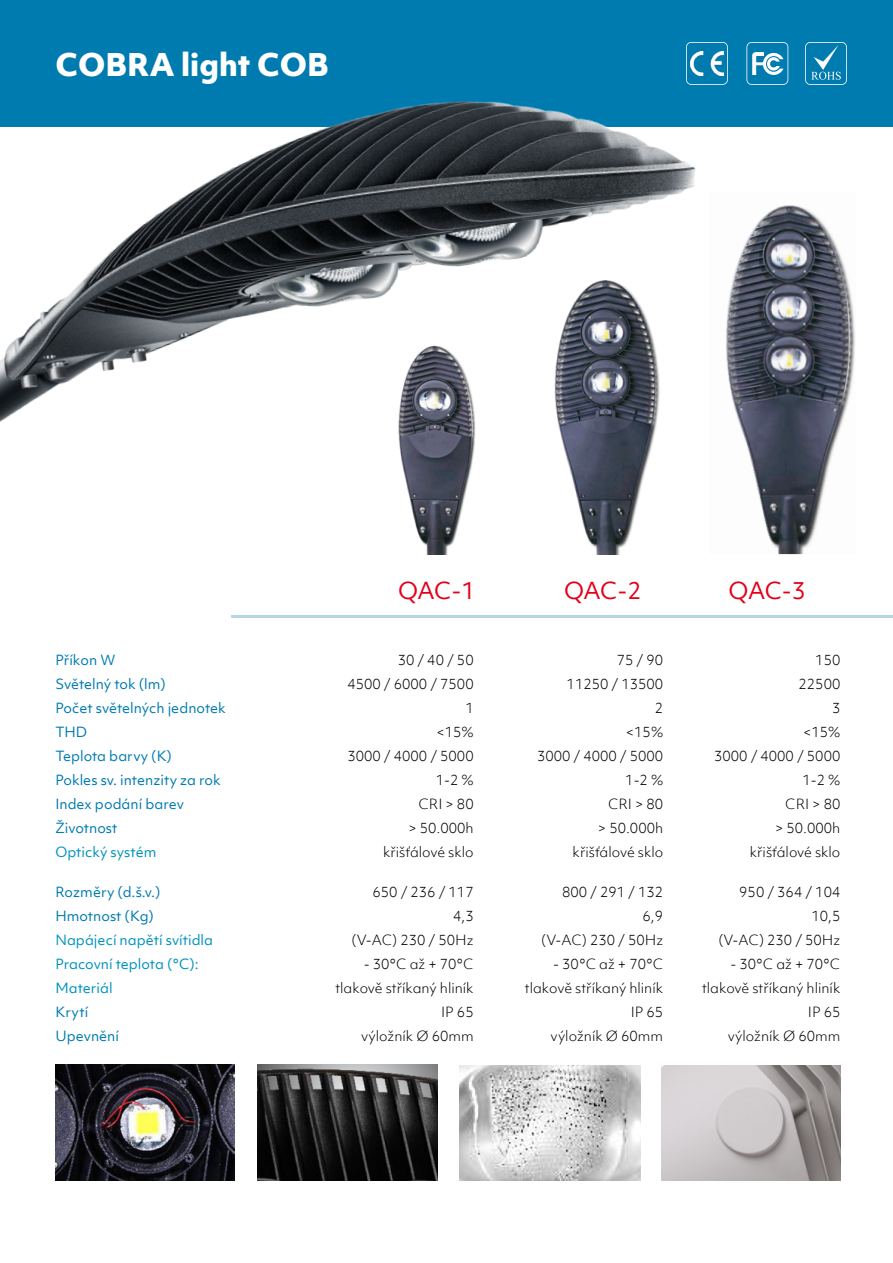
<style>
.page{position:relative;width:893px;height:1263px;background:#fff}
.page>*{position:absolute;margin:0;border:0;box-sizing:border-box;transform-origin:0 0}
.t1{font:800 30px "Objektiv Mk 1";color:#fff}
.t2{font:22.5px "Objektiv Mk 1";letter-spacing:-.025em;color:#e2001a}
.t3{font:300 13.5px/24px "Objektiv Mk 1";color:#000;text-align:right}
.t4{font:13.5px/24px "Objektiv Mk 1";color:#007bb0}
.t5{font:13.5px/24px "Objektiv Mk 1";color:#0092be}
</style>
<div class="page">
<hr style="left:231px;top:616px;width:662px;height:2px;background:#007bb0">
<div style="left:0;top:0;width:893px;height:126px;background:#007bb0"></div>
<img style="left:0;top:101px;width:725px;height:454px">
<img style="left:376px;top:339px;width:103px;height:215px">
<img style="left:553px;top:264px;width:108px;height:290px">
<img style="left:661px;top:1065px;width:179px;height:115px">
<svg style="left:805px;top:42px;width:42px;height:43px"></svg>
<svg style="left:746px;top:42px;width:42px;height:43px"></svg>
<svg style="left:686px;top:42px;width:42px;height:43px"></svg>
<img style="left:690px;top:52px;width:33px;height:23px">
<img style="left:709px;top:192px;width:146px;height:362px">
<img style="left:55px;top:1064px;width:179px;height:116px">
<img style="left:258px;top:1064px;width:179px;height:116px">
<img style="left:460px;top:1065px;width:180px;height:115px">
<h1 class="t1" style="left:55px;top:43px;width:275px">COBRA light COB</h1>
<p class="t4" style="left:55px;top:648px;width:172px">Příkon W<br>Světelný tok (lm)<br>Počet světelných jednotek<br>THD<br>Teplota barvy (K)<br>Pokles sv. intenzity za rok<br>Index podání barev<br>Životnost</p>
<p class="t5" style="left:55px;top:840px;width:102px">Optický systém</p>
<p class="t4" style="left:55px;top:880px;width:106px">Rozměry (d.š.v.)<br>Hmotnost (Kg)</p>
<p class="t5" style="left:55px;top:928px;width:159px">Napájecí napětí svítidla<br>Pracovní teplota (°C):<br>Materiál</p>
<p class="t4" style="left:55px;top:1000px;width:65px">Krytí<br>Upevnění</p>
<h2 class="t2" style="left:398px;top:575px;width:79px">QAC-1</h2>
<h2 class="t2" style="left:564px;top:575px;width:79px">QAC-2</h2>
<p class="t3" style="left:347px;top:648px;width:128px">30 / 40 / 50<br>4500 / 6000 / 7500<br>1<br>&lt;15%<br>3000 / 4000 / 5000<br>1-2 %<br>CRI &gt; 80<br>&gt; 50.000h křišťálové sklo</p>
<p class="t3" style="left:537px;top:648px;width:128px">75 / 90<br>11250 / 13500<br>2<br>&lt;15%<br>3000 / 4000 / 5000<br>1-2 %<br>CRI &gt; 80<br>&gt; 50.000h křišťálové sklo</p>
<p class="t3" style="left:352px;top:880px;width:124px">650 / 236 / 117<br>4,3<br>(V-AC) 230 / 50Hz</p>
<p class="t3" style="left:335px;top:952px;width:140px">- 30°C až + 70°C tlakově stříkaný hliník<br>IP 65<br>výložník Ø 60mm</p>
<p class="t3" style="left:541px;top:880px;width:124px">800 / 291 / 132<br>6,9<br>(V-AC) 230 / 50Hz</p>
<p class="t3" style="left:525px;top:952px;width:140px">- 30°C až + 70°C tlakově stříkaný hliník<br>IP 65<br>výložník Ø 60mm</p>
<h2 class="t2" style="left:729px;top:575px;width:79px">QAC-3</h2>
<p class="t3" style="left:714px;top:648px;width:128px">150<br>22500<br>3<br>&lt;15%<br>3000 / 4000 / 5000<br>1-2 %<br>CRI &gt; 80<br>&gt; 50.000h křišťálové sklo</p>
<p class="t3" style="left:718px;top:880px;width:124px">950 / 364 / 104<br>10,5<br>(V-AC) 230 / 50Hz</p>
<p class="t3" style="left:702px;top:952px;width:140px">- 30°C až + 70°C tlakově stříkaný hliník<br>IP 65<br>výložník Ø 60mm</p>
</div>
